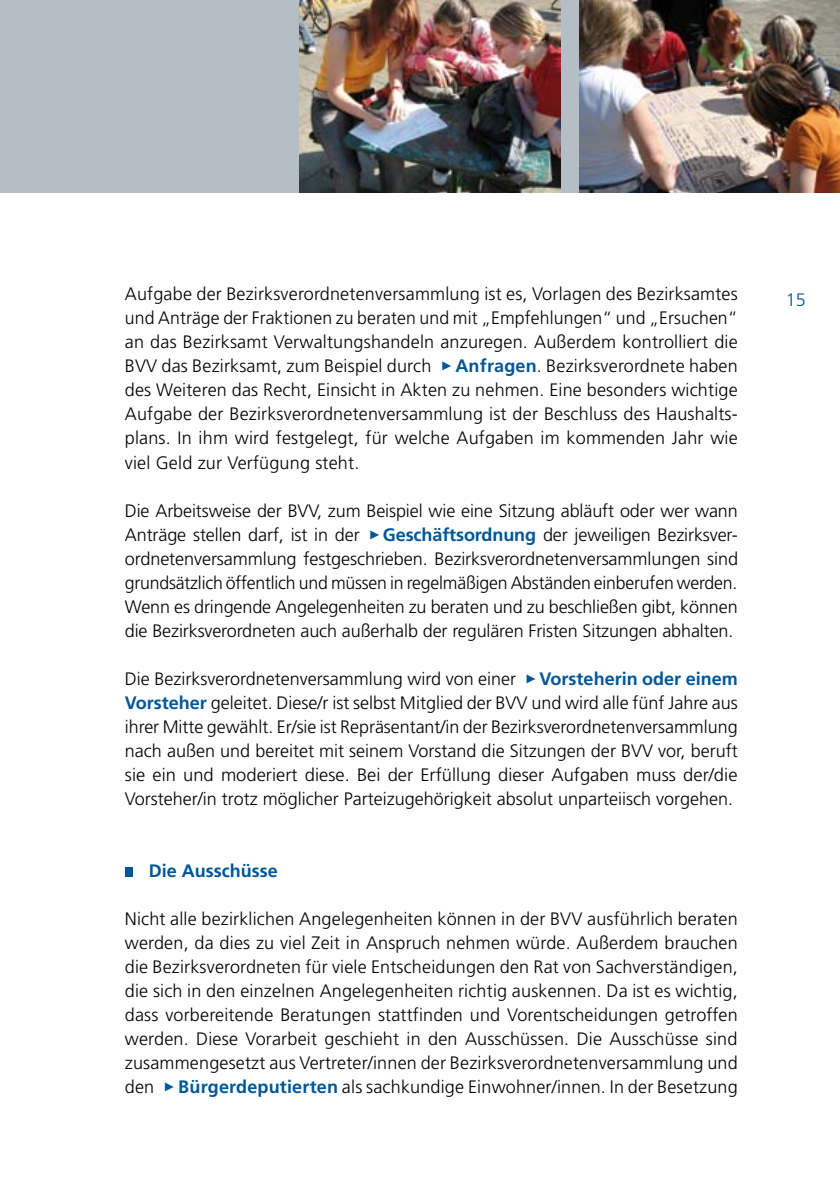
<style>
.page{position:relative;width:840px;height:1191px;background:#fff}
.page>*{position:absolute;margin:0;border:0;box-sizing:border-box;transform-origin:0 0}
.t1{font:300 18px/24px "Frutiger";letter-spacing:.01em;color:#000;text-align:justify}
.t2{font:700 18px "Frutiger";color:#005697}
.t3{font:300 18px "Frutiger";color:#005697}
.s1{color:#005697}
.s2{font-weight:700;color:#005697}
</style>
<div class="page">
<div style="left:0;top:0;width:839px;height:193px;background:#b4bec4"></div>
<div style="left:125px;top:867px;width:7px;height:9px;background:#005697"></div>
<img style="left:579px;top:0;width:260px;height:193px">
<img style="left:299px;top:0;width:260px;height:193px">
<p class="t1" style="left:125px;top:282px;width:614px">Aufgabe der Bezirksverordnetenversammlung ist es, Vorlagen des Bezirksamtes</p>
<p class="t3" style="left:785px;top:290px;width:22px">15</p>
<p class="t1" style="left:125px;top:306px;width:614px">und Anträge der Fraktionen zu beraten und mit „Empfehlungen“ und „Ersuchen“ an das Bezirksamt Verwaltungshandeln anzuregen. Außerdem kontrolliert die BVV das Bezirksamt, zum Beispiel durch <span class="s1">✓</span> <span class="s2">Anfragen</span>. Bezirksverordnete haben des Weiteren das Recht, Einsicht in Akten zu nehmen. Eine besonders wichtige Aufgabe der Bezirksverordnetenversammlung ist der Beschluss des Haushalts&shy;plans. In ihm wird festgelegt, für welche Aufgaben im kommenden Jahr wie viel Geld zur Verfügung steht.</p>
<p class="t1" style="left:125px;top:498px;width:614px">Die Arbeitsweise der BVV, zum Beispiel wie eine Sitzung abläuft oder wer wann Anträge stellen darf, ist in der <span class="s1">✓</span><span class="s2">Geschäftsordnung</span> der jeweiligen Bezirksver&shy;ordnetenversammlung festgeschrieben. Bezirksverordnetenversammlungen sind grundsätzlich öffentlich und müssen in regelmäßigen Abständen einberufen werden.<br>Wenn es dringende Angelegenheiten zu beraten und zu beschließen gibt, können die Bezirksverordneten auch außerhalb der regulären Fristen Sitzungen abhalten.</p>
<p class="t1" style="left:125px;top:666px;width:614px">Die Bezirksverordnetenversammlung wird von einer <span class="s1">✓</span><span class="s2">Vorsteherin oder einem Vorsteher</span> geleitet. Diese/r ist selbst Mitglied der BVV und wird alle fünf Jahre aus ihrer Mitte gewählt. Er/sie ist Repräsentant/in der Bezirksverordnetenversammlung nach außen und bereitet mit seinem Vorstand die Sitzungen der BVV vor, beruft sie ein und moderiert diese. Bei der Erfüllung dieser Aufgaben muss der/die Vorsteher/in trotz möglicher Parteizugehörigkeit absolut unparteiisch vorgehen.</p>
<p class="t2" style="left:149px;top:860px;width:130px">Die Ausschüsse</p>
<p class="t1" style="left:125px;top:906px;width:614px">Nicht alle bezirklichen Angelegenheiten können in der BVV ausführlich beraten werden, da dies zu viel Zeit in Anspruch nehmen würde. Außerdem brauchen die Bezirksverordneten für viele Entscheidungen den Rat von Sachverständigen, die sich in den einzelnen Angelegenheiten richtig auskennen. Da ist es wichtig, dass vorbereitende Beratungen stattfinden und Vorentscheidungen getroffen werden. Diese Vorarbeit geschieht in den Ausschüssen. Die Ausschüsse sind zusammengesetzt aus Vertreter/innen der Bezirksverordnetenversammlung und den <span class="s1">✓</span><span class="s2">Bürgerdeputierten</span> als sachkundige Einwohner/innen. In der Besetzung</p>
</div>
